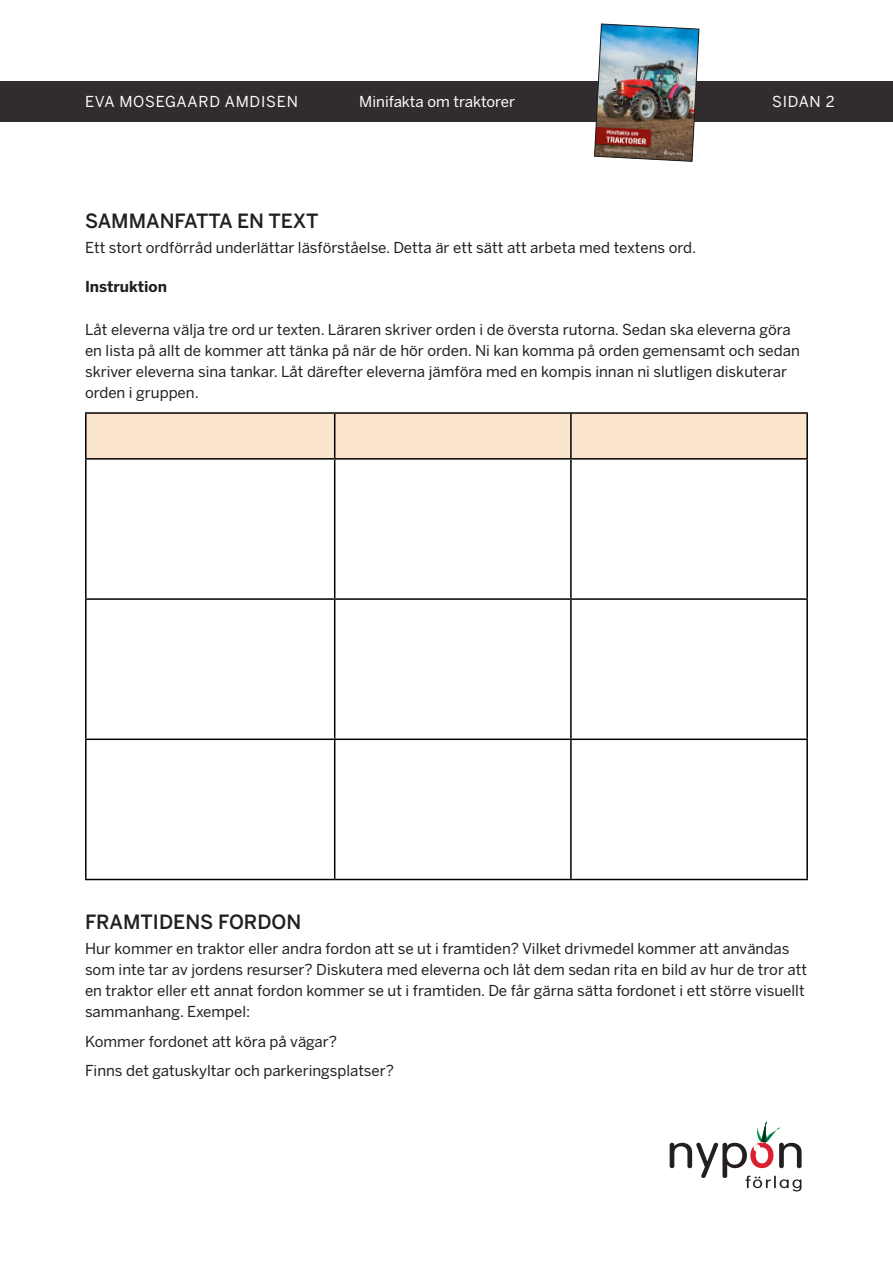
<style>
.page{position:relative;width:893px;height:1263px;background:#fff}
.page>*{position:absolute;margin:0;border:0;box-sizing:border-box;transform-origin:0 0}
.t1{font:500 19.5px "Benton Sans";color:#231f20}
.Brödtext{font:15px/21px "Benton Sans";color:#231f20}
.t2{font:15px "Benton Sans";letter-spacing:.01em;color:#fff}
.t3{font:15px "Benton Sans";letter-spacing:.05em;color:#fff}
.Mellanrubrik{font:700 15px "Benton Sans";color:#231f20}
</style>
<div class="page">
<div style="left:0;top:81px;width:893px;height:40px;background:#312c2d"></div>
<svg style="left:670px;top:1121px;width:132px;height:70px"></svg>
<img style="left:594px;top:23px;width:105px;height:139px">
<div style="left:87px;top:414px;width:719px;height:44px;background:#fce5cd"></div>
<hr style="left:85px;top:412px;width:250px;height:2px;background:#000">
<hr style="left:85px;top:414px;width:2px;height:44px;background:#000">
<hr style="left:335px;top:412px;width:236px;height:2px;background:#000">
<hr style="left:334px;top:414px;width:1px;height:44px;background:#000">
<hr style="left:571px;top:412px;width:237px;height:2px;background:#000">
<hr style="left:570px;top:414px;width:2px;height:44px;background:#000">
<hr style="left:806px;top:414px;width:2px;height:44px;background:#000">
<hr style="left:85px;top:458px;width:250px;height:2px;background:#000">
<hr style="left:85px;top:460px;width:2px;height:138px;background:#000">
<hr style="left:335px;top:458px;width:236px;height:2px;background:#000">
<hr style="left:334px;top:460px;width:1px;height:138px;background:#000">
<hr style="left:571px;top:458px;width:237px;height:2px;background:#000">
<hr style="left:570px;top:460px;width:2px;height:138px;background:#000">
<hr style="left:806px;top:460px;width:2px;height:138px;background:#000">
<hr style="left:85px;top:598px;width:250px;height:2px;background:#000">
<hr style="left:85px;top:600px;width:2px;height:138px;background:#000">
<hr style="left:335px;top:598px;width:236px;height:2px;background:#000">
<hr style="left:334px;top:600px;width:1px;height:138px;background:#000">
<hr style="left:571px;top:598px;width:237px;height:2px;background:#000">
<hr style="left:570px;top:600px;width:2px;height:138px;background:#000">
<hr style="left:806px;top:600px;width:2px;height:138px;background:#000">
<hr style="left:85px;top:738px;width:250px;height:2px;background:#000">
<hr style="left:85px;top:740px;width:2px;height:139px;background:#000">
<hr style="left:335px;top:738px;width:236px;height:2px;background:#000">
<hr style="left:334px;top:740px;width:1px;height:139px;background:#000">
<hr style="left:571px;top:738px;width:237px;height:2px;background:#000">
<hr style="left:570px;top:740px;width:2px;height:139px;background:#000">
<hr style="left:806px;top:740px;width:2px;height:139px;background:#000">
<hr style="left:85px;top:879px;width:250px;height:1px;background:#000">
<hr style="left:335px;top:879px;width:236px;height:1px;background:#000">
<hr style="left:571px;top:879px;width:237px;height:1px;background:#000">
<p class="t3" style="left:85px;top:93px;width:214px">EVA MOSEGAARD AMDISEN</p>
<p class="t2" style="left:359px;top:93px;width:157px">Minifakta om traktorer</p>
<p class="t2" style="left:772px;top:93px;width:64px">SIDAN 2</p>
<h1 class="t1" style="left:85px;top:210px;width:235px">SAMMANFATTA EN TEXT</h1>
<p class="Brödtext" style="left:85px;top:238px;width:613px">Ett stort ordförråd underlättar läsförståelse. Detta är ett sätt att arbeta med textens ord.</p>
<p class="Mellanrubrik" style="left:85px;top:278px;width:83px">Instruktion</p>
<p class="Brödtext" style="left:85px;top:319px;width:716px">Låt eleverna välja tre ord ur texten. Läraren skriver orden i de översta rutorna. Sedan ska eleverna göra en lista på allt de kommer att tänka på när de hör orden. Ni kan komma på orden gemensamt och sedan skriver eleverna sina tankar. Låt därefter eleverna jämföra med en kompis innan ni slutligen diskuterar orden i gruppen.</p>
<h1 class="t1" style="left:85px;top:911px;width:218px">FRAMTIDENS FORDON</h1>
<p class="Brödtext" style="left:85px;top:939px;width:724px">Hur kommer en traktor eller andra fordon att se ut i framtiden? Vilket drivmedel kommer att användas som inte tar av jordens resurser? Diskutera med eleverna och låt dem sedan rita en bild av hur de tror att en traktor eller ett annat fordon kommer se ut i framtiden. De får gärna sätta fordonet i ett större visuellt sammanhang. Exempel:</p>
<p class="Brödtext" style="left:85px;top:1031px;width:253px">Kommer fordonet att köra på vägar?</p>
<p class="Brödtext" style="left:85px;top:1061px;width:310px">Finns det gatuskyltar och parkeringsplatser?</p>
</div>
